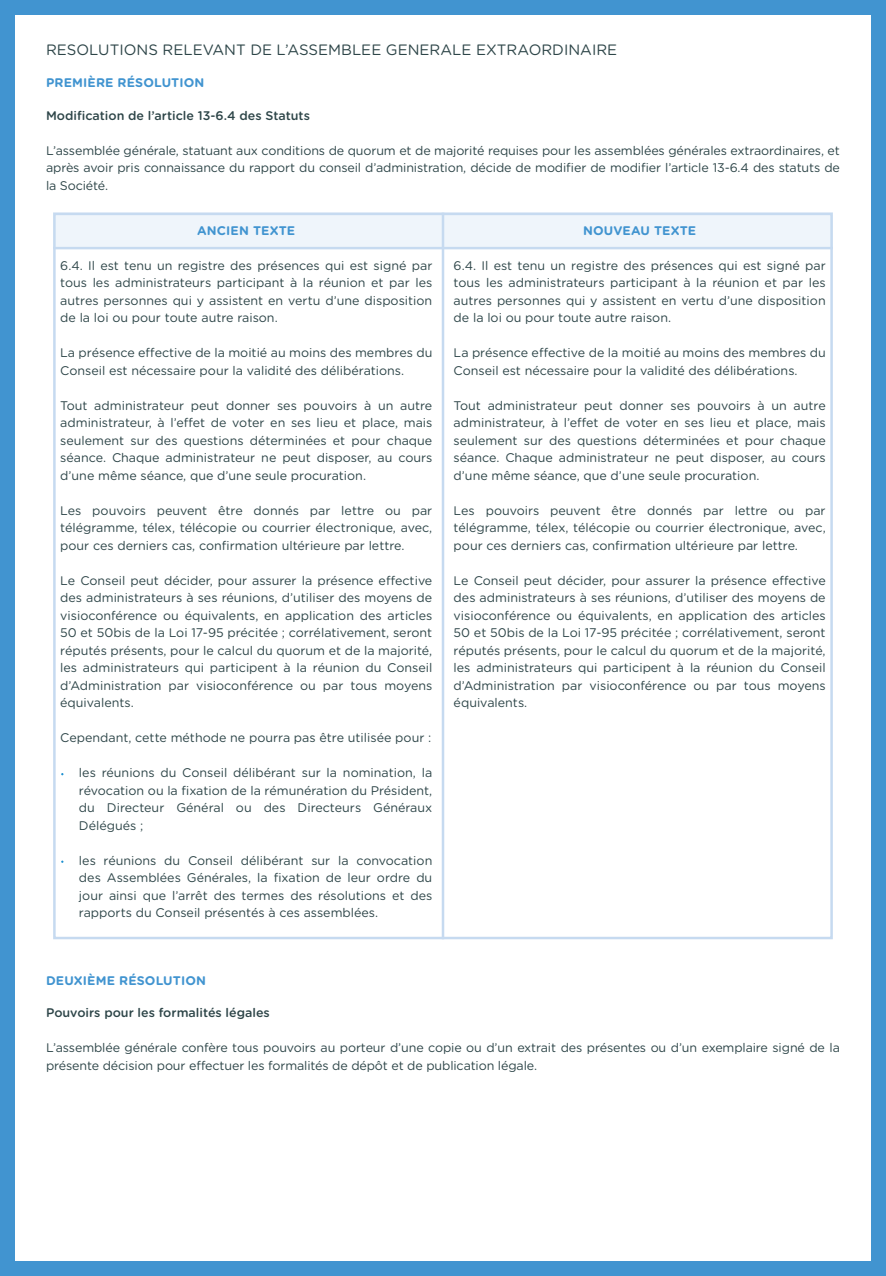
<style>
.page{position:relative;width:886px;height:1276px;background:#fff}
.page>*{position:absolute;margin:0;border:0;box-sizing:border-box;transform-origin:0 0}
.t1{font:15px "Gotham Rounded";color:#2d4548}
.t2{font:12.5px/17.5px "Gotham Rounded";color:#2d4548;text-align:justify}
.t3{font:500 12.5px "Gotham Rounded";color:#2d4548}
.t4{font:700 12.5px "Gotham Rounded";letter-spacing:.01em;color:#4194d0}
.s1{font-size:8.75px;color:#fff}
</style>
<div class="page">
<div style="left:0;top:0;width:886px;height:1276px;border:15px solid #4194d0"></div>
<div style="left:53px;top:213px;width:780px;height:35px;background:#eff5fb"></div>
<hr style="left:53px;top:247px;width:780px;height:2px;background:#c6daf0">
<hr style="left:442px;top:213px;width:2px;height:726px;background:#c6daf0">
<p class="t1" style="left:46px;top:39px;width:573px">RESOLUTIONS RELEVANT DE L’ASSEMBLEE GENERALE EXTRAORDINAIRE</p>
<p class="t4" style="left:46px;top:73px;width:160px">PREMIÈRE RÉSOLUTION</p>
<p class="t3" style="left:46px;top:106px;width:265px">Modification de l’article 13-6.4 des Statuts</p>
<p class="t2" style="left:46px;top:141px;width:795px">L’assemblée générale, statuant aux conditions de quorum et de majorité requises pour les assemblées générales extraordinaires, et après avoir pris connaissance du rapport du conseil d’administration, décide de modifier de modifier l’article 13-6.4 des statuts de la Société.</p>
<p class="t4" style="left:197px;top:221px;width:100px">ANCIEN TEXTE</p>
<p class="t2" style="left:60px;top:256px;width:374px">6.4. Il est tenu un registre des présences qui est signé par tous les administrateurs participant à la réunion et par les autres personnes qui y assistent en vertu d’une disposition de la loi ou pour toute autre raison.</p>
<p class="t2" style="left:60px;top:343px;width:374px">La présence effective de la moitié au moins des membres du<br>Conseil est nécessaire pour la validité des délibérations.</p>
<p class="t2" style="left:60px;top:396px;width:374px">Tout administrateur peut donner ses pouvoirs à un autre administrateur, à l’effet de voter en ses lieu et place, mais seulement sur des questions déterminées et pour chaque séance. Chaque administrateur ne peut disposer, au cours d’une même séance, que d’une seule procuration.</p>
<p class="t2" style="left:60px;top:501px;width:374px">Les pouvoirs peuvent être donnés par lettre ou par télégramme, télex, télécopie ou courrier électronique, avec, pour ces derniers cas, confirmation ultérieure par lettre.</p>
<p class="t2" style="left:60px;top:571px;width:374px">Le Conseil peut décider, pour assurer la présence effective des administrateurs à ses réunions, d’utiliser des moyens de visioconférence ou équivalents, en application des articles 50 et 50bis de la Loi 17-95 précitée ; corrélativement, seront réputés présents, pour le calcul du quorum et de la majorité, les administrateurs qui participent à la réunion du Conseil d’Administration par visioconférence ou par tous moyens équivalents.</p>
<p class="t2" style="left:60px;top:728px;width:373px">Cependant, cette méthode ne pourra pas être utilisée pour :</p>
<p class="t2" style="left:79px;top:763px;width:355px;text-indent:-19px"><span class="s1">•</span> les réunions du Conseil délibérant sur la nomination, la révocation ou la fixation de la rémunération du Président, du Directeur Général ou des Directeurs Généraux Délégués ;</p>
<p class="t2" style="left:79px;top:851px;width:355px;text-indent:-19px"><span class="s1">•</span> les réunions du Conseil délibérant sur la convocation des Assemblées Générales, la fixation de leur ordre du jour ainsi que l’arrêt des termes des résolutions et des rapports du Conseil présentés à ces assemblées.</p>
<p class="t4" style="left:583px;top:221px;width:115px">NOUVEAU TEXTE</p>
<p class="t2" style="left:454px;top:256px;width:374px">6.4. Il est tenu un registre des présences qui est signé par tous les administrateurs participant à la réunion et par les autres personnes qui y assistent en vertu d’une disposition de la loi ou pour toute autre raison.</p>
<p class="t2" style="left:454px;top:343px;width:374px">La présence effective de la moitié au moins des membres du<br>Conseil est nécessaire pour la validité des délibérations.</p>
<p class="t2" style="left:454px;top:396px;width:374px">Tout administrateur peut donner ses pouvoirs à un autre administrateur, à l’effet de voter en ses lieu et place, mais seulement sur des questions déterminées et pour chaque séance. Chaque administrateur ne peut disposer, au cours d’une même séance, que d’une seule procuration.</p>
<p class="t2" style="left:454px;top:501px;width:374px">Les pouvoirs peuvent être donnés par lettre ou par télégramme, télex, télécopie ou courrier électronique, avec, pour ces derniers cas, confirmation ultérieure par lettre.</p>
<p class="t2" style="left:454px;top:571px;width:374px">Le Conseil peut décider, pour assurer la présence effective des administrateurs à ses réunions, d’utiliser des moyens de visioconférence ou équivalents, en application des articles 50 et 50bis de la Loi 17-95 précitée ; corrélativement, seront réputés présents, pour le calcul du quorum et de la majorité, les administrateurs qui participent à la réunion du Conseil d’Administration par visioconférence ou par tous moyens équivalents.</p>
<p class="t4" style="left:46px;top:971px;width:161px">DEUXIÈME RÉSOLUTION</p>
<p class="t3" style="left:46px;top:1004px;width:225px">Pouvoirs pour les formalités légales</p>
<p class="t2" style="left:46px;top:1038px;width:795px">L’assemblée générale confère tous pouvoirs au porteur d’une copie ou d’un extrait des présentes ou d’un exemplaire signé de la présente décision pour effectuer les formalités de dépôt et de publication légale.</p>
</div>
